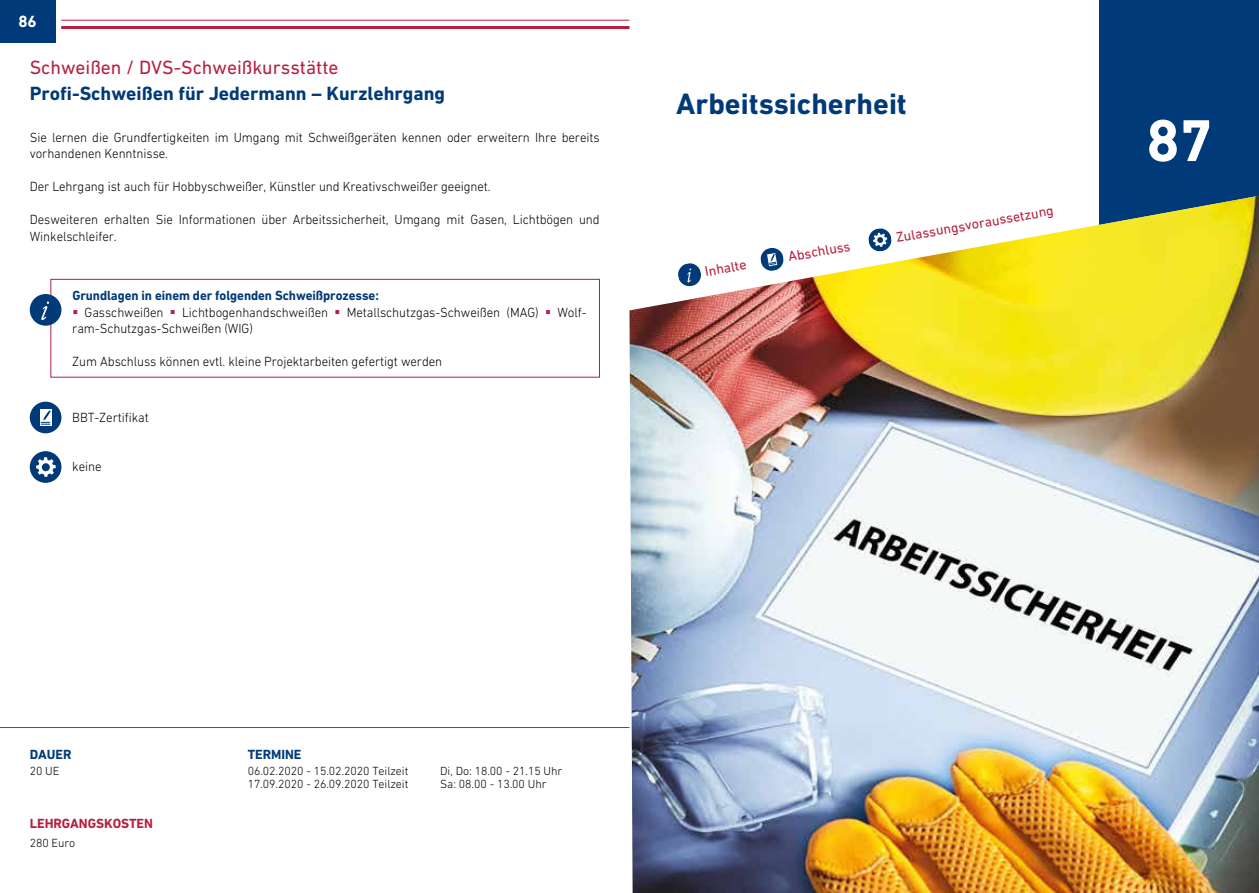
<style>
.page{position:relative;width:1259px;height:893px;background:#fff}
.page>*{position:absolute;margin:0;border:0;box-sizing:border-box;transform-origin:0 0}
.t1{font:700 60px "DIN Next LT Pro";color:#fff}
.t2{font:700 30px "DIN Next LT Pro";color:#003a78}
.t3{font:700 19.5px "DIN Next LT Pro";color:#003a78}
.t4{font:19.5px "DIN Next LT Pro";color:#b71e3f}
.t5{font:700 16.5px "DIN Next LT Pro";color:#fff}
.t6{font:14.1px "DIN Next LT Pro";color:#b71e3f}
.t7{font:300 13.5px/16.5px "DIN Next LT Pro";letter-spacing:-.005em;color:#000;scale:.96 1}
.t8{font:700 13.5px "DIN Next LT Pro";letter-spacing:-.005em;color:#003a78;scale:.96 1}
.t9{font:700 13.5px "DIN Next LT Pro";letter-spacing:-.005em;color:#b71e3f}
.t10{font:700 13.5px "DIN Next LT Pro";letter-spacing:-.005em;color:#003a78}
.t11{font:300 12px/13.5px "DIN Next LT Pro";letter-spacing:-.005em;color:#000}
.s1{color:#b71e3f}
</style>
<div class="page">
<div style="left:0;top:0;width:55px;height:43px;background:#003a78"></div>
<hr style="left:0;top:727px;width:629px;height:1px;background:#b71e3f">
<hr style="left:61px;top:20px;width:568px;height:1px;background:#b71e3f">
<hr style="left:61px;top:26px;width:568px;height:3px;background:#b71e3f">
<div style="left:1100px;top:0;width:159px;height:393px;background:#003a78"></div>
<img style="left:629px;top:196px;width:629px;height:697px">
<svg style="left:759px;top:247px;width:25px;height:25px"></svg>
<svg style="left:677px;top:262px;width:25px;height:25px"></svg>
<svg style="left:867px;top:227px;width:25px;height:25px"></svg>
<div style="left:51px;top:279px;width:549px;height:98px;border:1px solid #b71e3f"></div>
<div style="left:30px;top:294px;width:31px;height:32px;background:#003a78;border-radius:50%"></div>
<svg style="left:41px;top:302px;width:8px;height:18px"></svg>
<div style="left:30px;top:402px;width:31px;height:31px;background:#003a78;border-radius:50%"></div>
<div style="left:40px;top:410px;width:11px;height:16px;background:#fff"></div>
<svg style="left:41px;top:410px;width:10px;height:15px"></svg>
<div style="left:30px;top:451px;width:31px;height:32px;background:#003a78;border-radius:50%"></div>
<svg style="left:36px;top:457px;width:20px;height:20px"></svg>
<p class="t5" style="left:19px;top:13px;width:20px">86</p>
<h3 class="t4" style="left:30px;top:57px;width:310px">Schweißen / DVS-Schweißkursstätte</h3>
<h3 class="t3" style="left:30px;top:83px;width:417px">Profi-Schweißen für Jedermann – Kurzlehrgang</h3>
<p class="t7" style="left:30px;top:129px;width:595px">Sie lernen die Grundfertigkeiten im Umgang mit Schweißgeräten kennen oder erweitern Ihre bereits vorhandenen Kenntnisse.</p>
<p class="t7" style="left:30px;top:179px;width:481px">Der Lehrgang ist auch für Hobbyschweißer, Künstler und Kreativschweißer geeignet.</p>
<p class="t7" style="left:30px;top:212px;width:595px">Desweiteren erhalten Sie Informationen über Arbeitssicherheit, Umgang mit Gasen, Lichtbögen und<br>Winkelschleifer.</p>
<p class="t8" style="left:72px;top:288px;width:321px">Grundlagen in einem der folgenden Schweißprozesse:</p>
<p class="t7" style="left:72px;top:304px;width:537px"><span class="s1">▪</span> Gasschweißen <span class="s1">▪</span> Lichtbogenhandschweißen <span class="s1">▪</span> Metallschutzgas-Schweißen (MAG) <span class="s1">▪</span> Wolf&shy;ram-Schutzgas-Schweißen (WIG)</p>
<p class="t7" style="left:72px;top:354px;width:387px">Zum Abschluss können evtl. kleine Projektarbeiten gefertigt werden</p>
<p class="t7" style="left:72px;top:409px;width:81px">BBT-Zertifikat</p>
<p class="t7" style="left:72px;top:458px;width:32px">keine</p>
<h2 class="t2" style="left:676px;top:88px;width:232px">Arbeitssicherheit</h2>
<p class="t6" style="left:704px;top:264px;width:43px;rotate:-10deg">Inhalte</p>
<p class="t6" style="left:787px;top:249px;width:64px;rotate:-10deg">Abschluss</p>
<p class="t6" style="left:895px;top:230px;width:161px;rotate:-10deg">Zulassungsvoraussetzung</p>
<h1 class="t1" style="left:1146px;top:108px;width:68px">87</h1>
<p class="t10" style="left:30px;top:747px;width:43px">DAUER</p>
<p class="t10" style="left:248px;top:747px;width:55px">TERMINE</p>
<p class="t11" style="left:30px;top:764px;width:31px">20 UE</p>
<p class="t11" style="left:248px;top:764px;width:162px">06.02.2020 - 15.02.2020 Teilzeit<br>17.09.2020 - 26.09.2020 Teilzeit</p>
<p class="t11" style="left:440px;top:764px;width:124px">Di, Do: 18.00 - 21.15 Uhr<br>Sa: 08.00 - 13.00 Uhr</p>
<p class="t9" style="left:30px;top:816px;width:125px">LEHRGANGSKOSTEN</p>
<p class="t11" style="left:30px;top:836px;width:47px">280 Euro</p>
</div>
